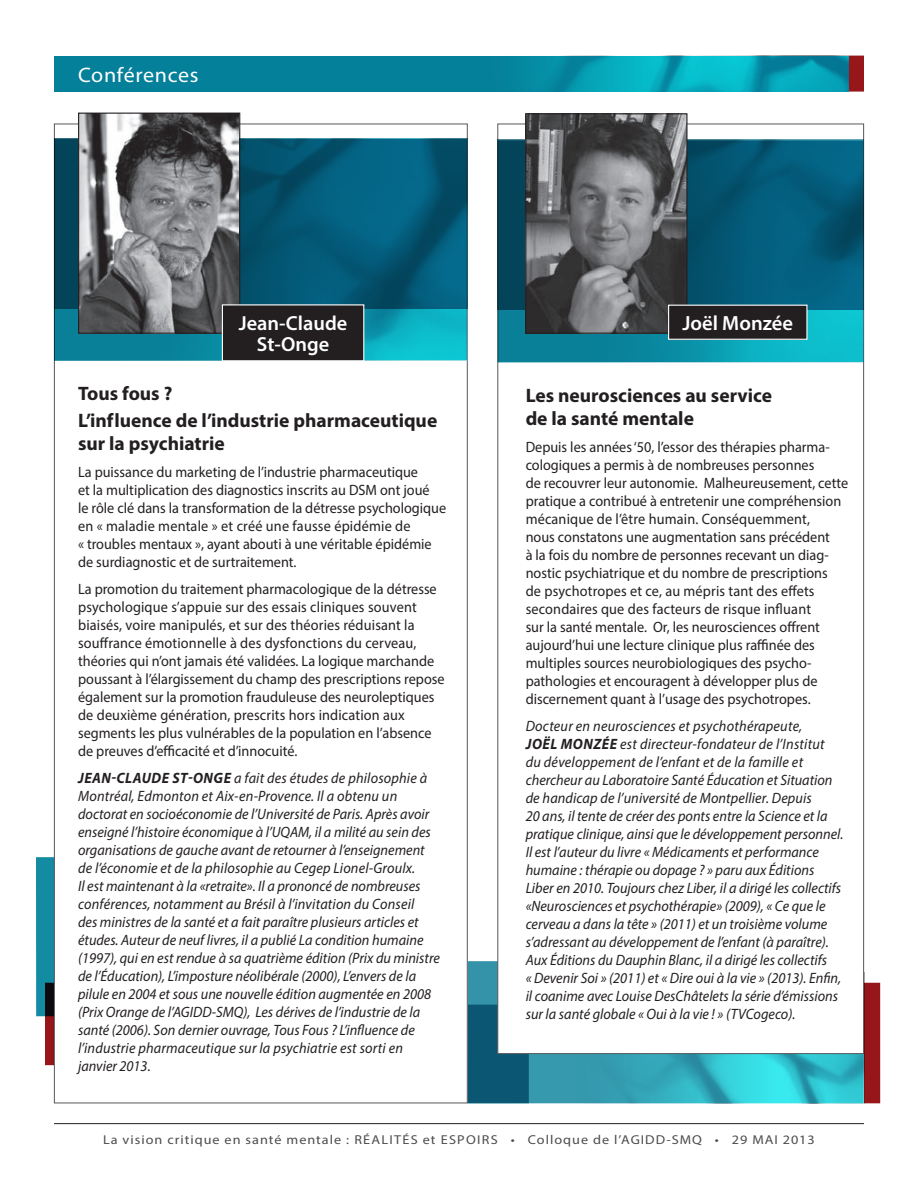
<style>
.page{position:relative;width:918px;height:1188px;background:#fff}
.page>*{position:absolute;margin:0;border:0;box-sizing:border-box;transform-origin:0 0}
.t1{font:21px "Myriad Pro";letter-spacing:.025em;color:#fff;scale:1.05 1}
.t2{font:600 20.55px "Myriad Pro";color:#fff}
.t3{font:600 20.4px/21.9px "Myriad Pro";color:#fff;text-align:center}
.t4{font:700 19.5px/27px "Myriad Pro";color:#231f20}
.t5{font:italic 15px/18px "Myriad Pro";color:#231f20;scale:.95 1}
.t6{font:15px/18px "Myriad Pro";color:#231f20;scale:.95 1}
.t7{font:12.9px "Myriad Pro";letter-spacing:.07em;color:#4b4c4d;scale:1.1 1}
.s1{font-weight:700}
.s2{font-style:inherit}
</style>
<div class="page">
<img style="left:529px;top:973px;width:336px;height:130px">
<div style="left:36px;top:857px;width:199px;height:159px;background:#128ba3"></div>
<svg style="left:468px;top:961px;width:61px;height:142px;background:#14647f"></svg>
<div style="left:54px;top:124px;width:414px;height:979px;background:#fff;border:1px solid #57585a"></div>
<div style="left:54px;top:56px;width:795px;height:36px;background:#05809a"></div>
<div style="left:497px;top:124px;width:367px;height:930px;background:#fff;border:1px solid #57585a"></div>
<svg style="left:54px;top:139px;width:32px;height:222px;background:#045168"></svg>
<svg style="left:498px;top:140px;width:41px;height:222px;background:#04546a"></svg>
<img style="left:86px;top:138px;width:382px;height:223px">
<img style="left:539px;top:139px;width:325px;height:223px">
<img style="left:527px;top:115px;width:158px;height:217px">
<div style="left:525px;top:113px;width:162px;height:221px;border:1px solid #231f20"></div>
<img style="left:80px;top:115px;width:158px;height:217px">
<div style="left:78px;top:113px;width:162px;height:221px;border:1px solid #231f20"></div>
<div style="left:222px;top:305px;width:142px;height:56px;background:#231f20"></div>
<div style="left:222px;top:304px;width:142px;height:57px;border:1px solid #fff"></div>
<div style="left:669px;top:305px;width:138px;height:34px;background:#231f20"></div>
<div style="left:668px;top:305px;width:140px;height:35px;border:1px solid #fff"></div>
<svg style="left:45px;top:983px;width:9px;height:82px"></svg>
<div style="left:864px;top:983px;width:16px;height:120px;background:#961619"></div>
<div style="left:849px;top:56px;width:15px;height:36px;background:#961619"></div>
<img style="left:528px;top:56px;width:321px;height:36px">
<hr style="left:54px;top:1123px;width:810px;height:1px;background:#231f20">
<h1 class="t1" style="left:78px;top:62px;width:116px">Conférences</h1>
<h3 class="t3" style="left:239px;top:311px;width:110px">Jean-Claude<br>St-Onge</h3>
<h2 class="t2" style="left:682px;top:310px;width:112px">Joël Monzée</h2>
<h3 class="t4" style="left:78px;top:379px;width:361px">Tous fous ?<br>L’influence de l’industrie pharmaceutique</h3>
<h3 class="t4" style="left:78px;top:429px;width:148px">sur la psychiatrie</h3>
<p class="t6" style="left:78px;top:462px;width:389px">La puissance du marketing de l’industrie pharmaceutique<br>et la multiplication des diagnostics inscrits au DSM ont joué<br>le rôle clé dans la transformation de la détresse psychologique en « maladie mentale » et créé une fausse épidémie de<br>« troubles mentaux », ayant abouti à une véritable épidémie de surdiagnostic et de surtraitement.</p>
<p class="t6" style="left:78px;top:579px;width:387px">La promotion du traitement pharmacologique de la détresse psychologique s’appuie sur des essais cliniques souvent biaisés, voire manipulés, et sur des théories réduisant la souffrance émotionnelle à des dysfonctions du cerveau, théories qui n’ont jamais été validées. La logique marchande poussant à l’élargissement du champ des prescriptions repose également sur la promotion frauduleuse des neuroleptiques de deuxième génération, prescrits hors indication aux segments les plus vulnérables de la population en l’absence de preuves d’efficacité et d’innocuité.</p>
<p class="t5" style="left:78px;top:768px;width:382px"><span class="s1">JEAN-CLAUDE ST-ONGE</span> a fait des études de philosophie à Montréal, Edmonton et Aix-en-Provence. Il a obtenu un doctorat en socioéconomie de l’Université de Paris. Après avoir enseigné l’histoire économique à l’UQAM, il a milité au sein des organisations de gauche avant de retourner à l’enseignement de l’économie et de la philosophie au Cegep Lionel-Groulx.<br>Il est maintenant à la «retraite». Il a prononcé de nombreuses conférences, notamment au Brésil à l’invitation du Conseil<br>des ministres de la santé et a fait paraître plusieurs articles et études. Auteur de neuf livres, il a publié La condition humaine (1997), qui en est rendue à sa quatrième édition (Prix du ministre de l’Éducation), L’imposture néolibérale (2000), L’envers de la pilule en 2004 et sous une nouvelle édition augmentée en 2008 (Prix Orange de l’AGIDD-SMQ), Les dérives de l’industrie de la santé (2006). Son dernier ouvrage, Tous Fous ? L’influence de l’industrie pharmaceutique sur la psychiatrie est sorti en janvier 2013.</p>
<h3 class="t4" style="left:526px;top:383px;width:248px;line-height:23.4px">Les neurosciences au service de la santé mentale</h3>
<p class="t6" style="left:526px;top:438px;width:341px">Depuis les années ‘50, l’essor des thérapies pharma&shy;cologiques a permis à de nombreuses personnes<br>de recouvrer leur autonomie. Malheureusement, cette pratique a contribué à entretenir une compréhension mécanique de l’être humain. Conséquemment,<br>nous constatons une augmentation sans précédent<br>à la fois du nombre de personnes recevant un diag&shy;nostic psychiatrique et du nombre de prescriptions<br>de psychotropes et ce, au mépris tant des effets secondaires que des facteurs de risque influant<br>sur la santé mentale. Or, les neurosciences offrent aujourd’hui une lecture clinique plus raffinée des multiples sources neurobiologiques des psycho&shy;pathologies et encouragent à développer plus de discernement quant à l’usage des psychotropes.</p>
<p class="t5" style="left:526px;top:717px;width:336px">Docteur en neurosciences et psychothérapeute,<br><span class="s1">JOËL MONZÉE</span> est directeur-fondateur de l’Institut du développement de l’enfant et de la famille et chercheur au Laboratoire Santé Éducation et Situation de handicap de l’université de Montpellier. Depuis<br>20 ans, il tente de créer des ponts entre la Science et la pratique clinique, ainsi que le développement personnel.<br>Il est l’auteur du livre « Médicaments et performance humaine : thérapie ou dopage ? » paru aux Éditions Liber en 2010. Toujours chez Liber, il a dirigé les collectifs «Neurosciences et psychothérapie» (2009), « Ce que le cerveau a dans la tête » (2011) et un troisième volume s’adressant au développement de l’enfant (à paraître).<br>Aux Éditions du Dauphin Blanc, il a dirigé les collectifs<br>« Devenir Soi » (2011) et « Dire oui à la vie » (2013). Enfin, il coanime avec Louise DesChâtelets la série d’émissions sur la santé globale « Oui à la vie ! » (TVCogeco).</p>
<p class="t7" style="left:103px;top:1132px;width:315px">La vision critique en santé mentale : réalités et esp</p>
<p class="t7" style="left:466px;top:1132px;width:22px">oirs</p>
<p class="t7" style="left:511px;top:1132px;width:278px">• Colloque de l’AGIDD-SMQ • <span class="s2">29 MAI 2013</span></p>
</div>
